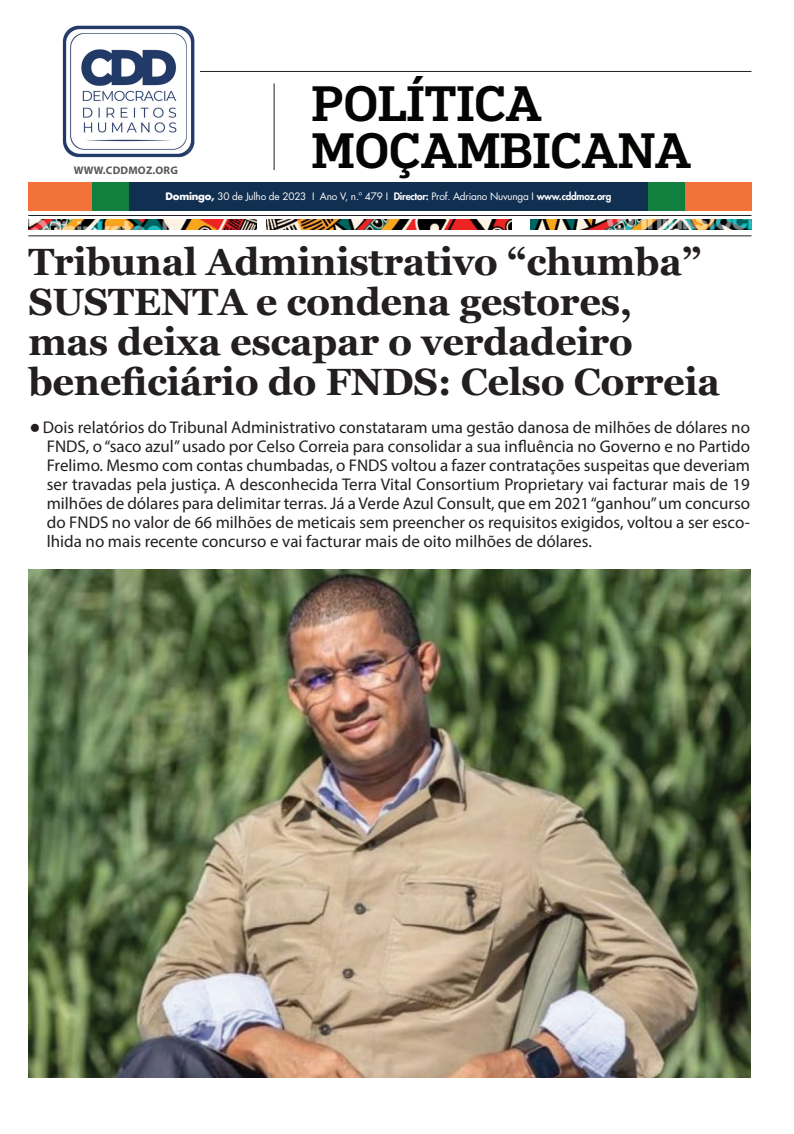
<style>
.page{position:relative;width:794px;height:1134px;background:#fff}
.page>*{position:absolute;margin:0;border:0;box-sizing:border-box;transform-origin:0 0}
.t1{font:500 47px/47px "Popular";color:#040503}
.t2{font:700 38px/40px "Georgia";letter-spacing:-.01em;color:#231f20}
.t3{font:17px/19px "Myriad Pro";color:#231f20;text-align:justify}
.t4{font:700 11px "Myriad Pro";letter-spacing:.02em;color:#57585a}
.t5{font:10px "Futura LT";letter-spacing:-.02em;color:#fff}
.s1{font-weight:700}
.s2{font-weight:800}
</style>
<div class="page">
<hr style="left:82px;top:71px;width:669px;height:1px;background:#231f20">
<img style="left:62px;top:25px;width:137px;height:133px">
<hr style="left:28px;top:215px;width:723px;height:1px;background:#231f20">
<hr style="left:274px;top:83px;width:1px;height:87px;background:#231f20">
<hr style="left:28px;top:236px;width:723px;height:1px;background:#231f20">
<img style="left:28px;top:220px;width:228px;height:10px">
<img style="left:266px;top:220px;width:245px;height:10px">
<img style="left:531px;top:220px;width:220px;height:10px">
<div style="left:30px;top:182px;width:721px;height:29px;background:#112f51"></div>
<div style="left:648px;top:182px;width:103px;height:29px;background:#f37239"></div>
<div style="left:648px;top:182px;width:37px;height:29px;background:#11803f"></div>
<div style="left:29px;top:182px;width:100px;height:29px;background:#f37239"></div>
<div style="left:92px;top:182px;width:37px;height:29px;background:#11803f"></div>
<img style="left:28px;top:569px;width:722px;height:508px">
<h1 class="t1" style="left:312px;top:79px;width:381px">POLÍTICA<br>MOÇAMBICANA</h1>
<p class="t4" style="left:74px;top:163px;width:106px">WWW.CDDMOZ.ORG</p>
<p class="t5" style="left:166px;top:190px;width:447px"><span class="s1">Domingo,</span> 30 de Julho de 2023 I Ano V, n.º 479 I <span class="s2">Director:</span> Prof. Adriano Nuvunga I <span class="s2">www.cddmoz.org</span></p>
<h2 class="t2" style="left:28px;top:240px;width:693px">Tribunal Administrativo “chumba” SUSTENTA e condena gestores, mas deixa escapar o verdadeiro beneficiário do FNDS: Celso Correia</h2>
<p class="t3" style="left:47px;top:417px;width:705px;text-indent:-17px">● Dois relatórios do Tribunal Administrativo constataram uma gestão danosa de milhões de dólares no FNDS, o “saco azul” usado por Celso Correia para consolidar a sua influência no Governo e no Partido Frelimo. Mesmo com contas chumbadas, o FNDS voltou a fazer contratações suspeitas que deveriam ser travadas pela justiça. A desconhecida Terra Vital Consortium Proprietary vai facturar mais de 19 milhões de dólares para delimitar terras. Já a Verde Azul Consult, que em 2021 “ganhou” um concurso do FNDS no valor de 66 milhões de meticais sem preencher os requisitos exigidos, voltou a ser esco&shy;lhida no mais recente concurso e vai facturar mais de oito milhões de dólares.</p>
</div>
